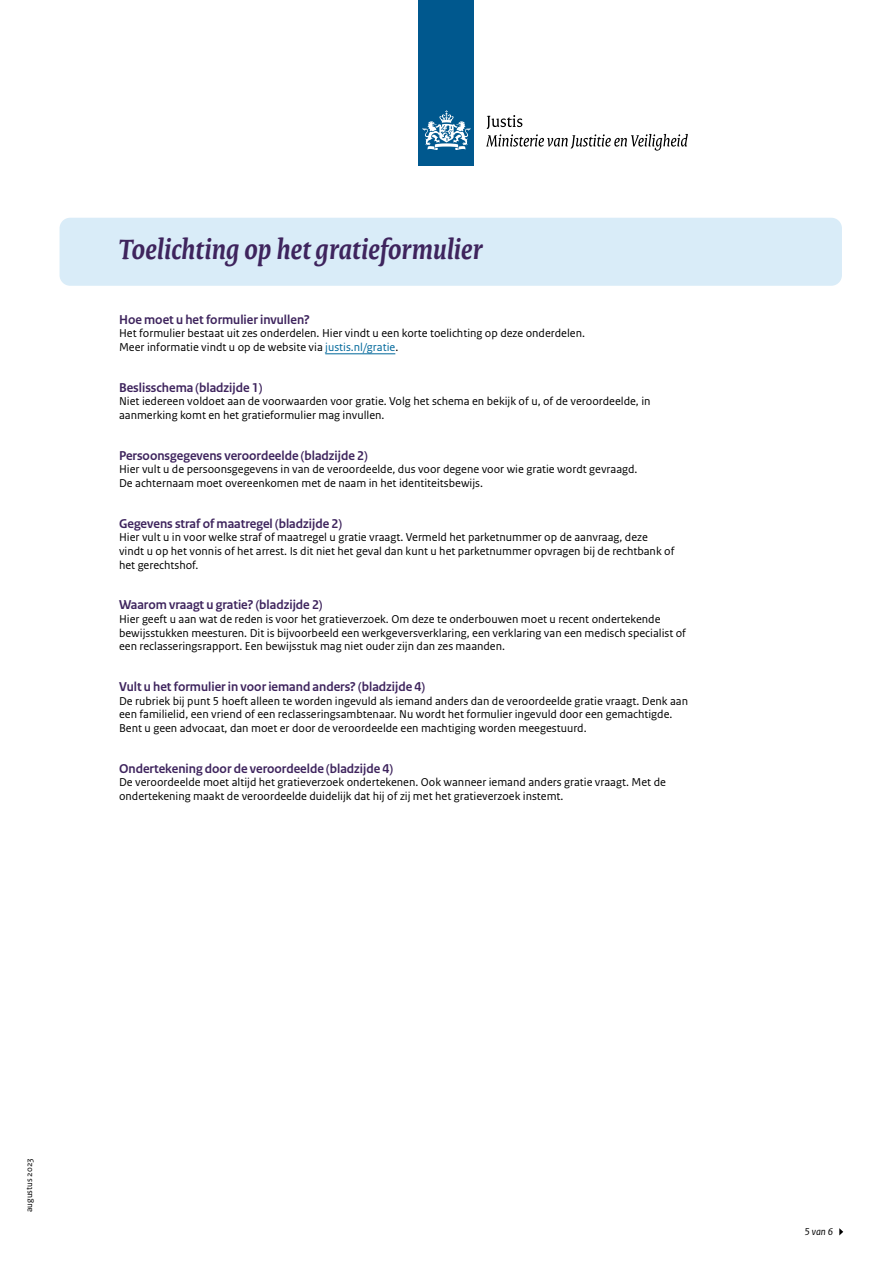
<style>
.page{position:relative;width:893px;height:1263px;background:#fff}
.page>*{position:absolute;margin:0;border:0;box-sizing:border-box;transform-origin:0 0}
.Titel_Regular{font:italic 700 30px "Rijksoverheid Serif";letter-spacing:-.005em;color:#3e245d}
.Alineakop_H2{font:700 13.5px "Rijksoverheid Sans Heading";color:#3e245d}
.Tekst_introductie{font:12px/13.6px "Rijksoverheid Sans Text";color:#000}
.t1{font:italic 10.5px "Rijksoverheid Sans Text";color:#000}
.t2{font:9px "Rijksoverheid Sans Text";color:#000}
.s1{color:#01689b}
</style>
<div class="page">
<div style="left:419px;top:0;width:55px;height:166px;background:#00588e"></div>
<svg style="left:423px;top:110px;width:47px;height:40px"></svg>
<svg style="left:486px;top:115px;width:202px;height:36px"></svg>
<svg style="left:839px;top:1228px;width:4px;height:7px"></svg>
<div style="left:60px;top:218px;width:782px;height:68px;background:#d9ecf8;border-radius:11px"></div>
<hr style="left:325px;top:354px;width:70px;height:1px;background:#01689b">
<h1 class="Titel_Regular" style="left:119px;top:231px;width:365px">Toelichting op het gratieformulier</h1>
<h2 class="Alineakop_H2" style="left:119px;top:312px;width:192px">Hoe moet u het formulier invullen?</h2>
<p class="Tekst_introductie" style="left:119px;top:327px;width:467px">Het formulier bestaat uit zes onderdelen. Hier vindt u een korte toelichting op deze onderdelen.</p>
<p class="Tekst_introductie" style="left:119px;top:340px;width:281px">Meer informatie vindt u op de website via <span class="s1">justis.nl/gratie</span>.</p>
<h2 class="Alineakop_H2" style="left:119px;top:380px;width:145px">Beslisschema (bladzijde 1)</h2>
<p class="Tekst_introductie" style="left:119px;top:395px;width:533px">Niet iedereen voldoet aan de voorwaarden voor gratie. Volg het schema en bekijk of u, of de veroordeelde, in aanmerking komt en het gratieformulier mag invullen.</p>
<h2 class="Alineakop_H2" style="left:119px;top:448px;width:250px">Persoonsgegevens veroordeelde (bladzijde 2)</h2>
<p class="Tekst_introductie" style="left:119px;top:463px;width:520px">Hier vult u de persoonsgegevens in van de veroordeelde, dus voor degene voor wie gratie wordt gevraagd.<br>De achternaam moet overeenkomen met de naam in het identiteitsbewijs.</p>
<h2 class="Alineakop_H2" style="left:119px;top:516px;width:224px">Gegevens straf of maatregel (bladzijde 2)</h2>
<p class="Tekst_introductie" style="left:119px;top:531px;width:557px">Hier vult u in voor welke straf of maatregel u gratie vraagt. Vermeld het parketnummer op de aanvraag, deze vindt u op het vonnis of het arrest. Is dit niet het geval dan kunt u het parketnummer opvragen bij de rechtbank of het gerechtshof.</p>
<h2 class="Alineakop_H2" style="left:119px;top:597px;width:205px">Waarom vraagt u gratie? (bladzijde 2)</h2>
<p class="Tekst_introductie" style="left:119px;top:612px;width:568px">Hier geeft u aan wat de reden is voor het gratieverzoek. Om deze te onderbouwen moet u recent ondertekende bewijsstukken meesturen. Dit is bijvoorbeeld een werkgeversverklaring, een verklaring van een medisch specialist of een reclasseringsrapport. Een bewijsstuk mag niet ouder zijn dan zes maanden.</p>
<h2 class="Alineakop_H2" style="left:119px;top:679px;width:307px">Vult u het formulier in voor iemand anders? (bladzijde 4)</h2>
<p class="Tekst_introductie" style="left:119px;top:694px;width:571px">De rubriek bij punt 5 hoeft alleen te worden ingevuld als iemand anders dan de veroordeelde gratie vraagt. Denk aan een familielid, een vriend of een reclasseringsambtenaar. Nu wordt het formulier ingevuld door een gemachtigde.<br>Bent u geen advocaat, dan moet er door de veroordeelde een machtiging worden meegestuurd.</p>
<h2 class="Alineakop_H2" style="left:119px;top:761px;width:276px">Ondertekening door de veroordeelde (bladzijde 4)</h2>
<p class="Tekst_introductie" style="left:119px;top:776px;width:548px">De veroordeelde moet altijd het gratieverzoek ondertekenen. Ook wanneer iemand anders gratie vraagt. Met de ondertekening maakt de veroordeelde duidelijk dat hij of zij met het gratieverzoek instemt.</p>
<p class="t2" style="left:24px;top:1212px;width:56px;rotate:-90deg">augustus 2023</p>
<p class="t1" style="left:804px;top:1226px;width:30px">5 van 6</p>
</div>
